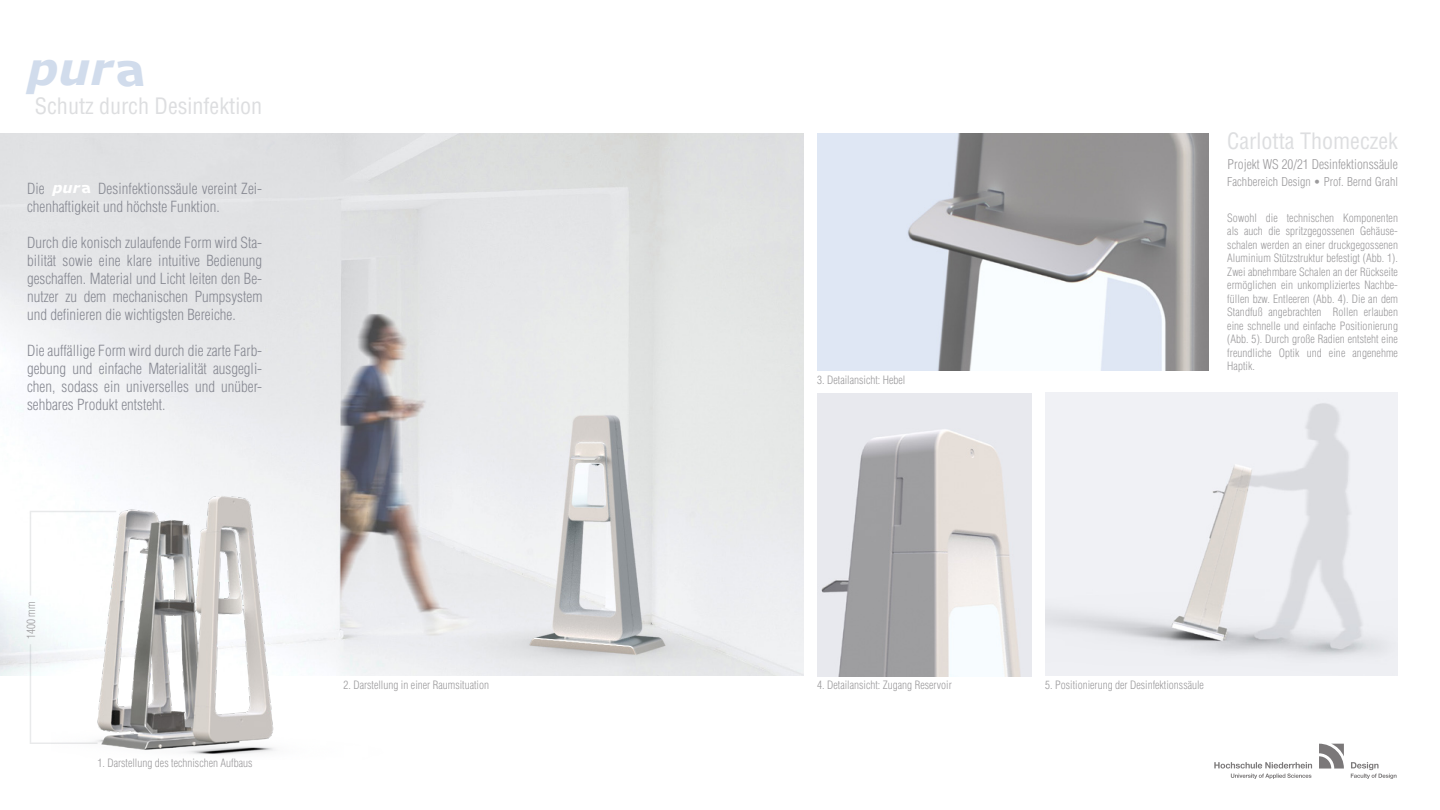
<style>
.page{position:relative;width:1440px;height:810px;background:#fff}
.page>*{position:absolute;margin:0;border:0;box-sizing:border-box;transform-origin:0 0}
.t1{font:italic 700 45px "Verdana";color:#d1dcec}
.t2{font:condensed 22.05px "Helvetica LT Std";color:#dddee0}
.t3{font:300 condensed 15px/18px "Helvetica LT Std";color:#878992;text-align:justify}
.t4{font:300 condensed 13.12px "Helvetica LT Std";color:#9c9b9d}
.t5{font:300 condensed 12px "Helvetica LT Std";color:#9c9b9d}
.t6{font:300 condensed 11.25px/13.5px "Helvetica LT Std";color:#9c9b9d;text-align:justify}
.s1{font-family:"Verdana";font-weight:700;font-style:italic;font-stretch:normal;font-size:14.48px;color:#fff}
.s2{font-weight:900;font-stretch:normal}
</style>
<div class="page">
<img style="left:0;top:134px;width:804px;height:541px">
<img style="left:817px;top:134px;width:392px;height:237px">
<img style="left:817px;top:393px;width:215px;height:283px">
<img style="left:51px;top:482px;width:380px;height:273px">
<img style="left:1045px;top:392px;width:353px;height:284px">
<hr style="left:30px;top:511px;width:86px;height:1px;background:#919499">
<hr style="left:30px;top:742px;width:68px;height:2px;background:#919499">
<hr style="left:30px;top:644px;width:1px;height:98px;background:#919499">
<hr style="left:30px;top:512px;width:1px;height:84px;background:#919499">
<svg style="left:1319px;top:744px;width:25px;height:25px"></svg>
<svg style="left:1351px;top:762px;width:46px;height:17px"></svg>
<svg style="left:1214px;top:762px;width:98px;height:17px"></svg>
<p class="t1" style="left:27px;top:37px;width:147px">pura</p>
<p class="t2" style="left:35px;top:92px;width:229px">Schutz durch Desinfektion</p>
<p class="t3" style="left:27px;top:179px;width:237px;text-indent:26px"><span class="s1">pur a</span>Desinfektionssäule vereint Zei&shy;chenhaftigkeit und höchste Funktion.</p>
<p class="t3" style="left:27px;top:233px;width:237px">Durch die konisch zulaufende Form wird Sta&shy;bilität sowie eine klare intuitive Bedienung geschaffen. Material und Licht leiten den Be&shy;nutzer zu dem mechanischen Pumpsystem und definieren die wichtigsten Bereiche.</p>
<p class="t3" style="left:27px;top:341px;width:237px">Die auffällige Form wird durch die zarte Farb&shy;gebung und einfache Materialität ausgegli&shy;chen, sodass ein universelles und unüber&shy;sehbares Produkt entsteht.</p>
<p class="t3" style="left:27px;top:179px;width:19px">Die</p>
<p class="t6" style="left:24px;top:639px;width:39px;rotate:-90deg">1400 mm</p>
<p class="t6" style="left:98px;top:756px;width:156px">1. Darstellung des technischen Aufbaus</p>
<p class="t6" style="left:817px;top:373px;width:90px">3. Detailansicht: Hebel</p>
<p class="t2" style="left:1227px;top:127px;width:172px">Carlotta Thomeczek</p>
<p class="t5" style="left:1227px;top:174px;width:172px">Fachbereich Design <span class="s2">•</span> Prof. Bernd Grahl</p>
<p class="t4" style="left:1228px;top:156px;width:172px">Projekt WS 20/21 Desinfektionssäule</p>
<p class="t6" style="left:1227px;top:211px;width:172px">Sowohl die technischen Komponenten als auch die spritzgegossenen Gehäuse&shy;schalen werden an einer druckgegossenen Aluminium Stützstruktur befestigt (Abb. 1).<br>Zwei abnehmbare Schalen an der Rückseite ermöglichen ein unkompliziertes Nachbe&shy;füllen bzw. Entleeren (Abb. 4). Die an dem Standfuß angebrachten Rollen erlauben eine schnelle und einfache Positionierung (Abb. 5). Durch große Radien entsteht eine freundliche Optik und eine angenehme Haptik.</p>
<p class="t6" style="left:344px;top:679px;width:147px">2. Darstellung in einer Raumsituation</p>
<p class="t6" style="left:817px;top:679px;width:136px">4. Detailansicht: Zugang Reservoir</p>
<p class="t6" style="left:1045px;top:679px;width:160px">5. Positionierung der Desinfektionssäule</p>
</div>
